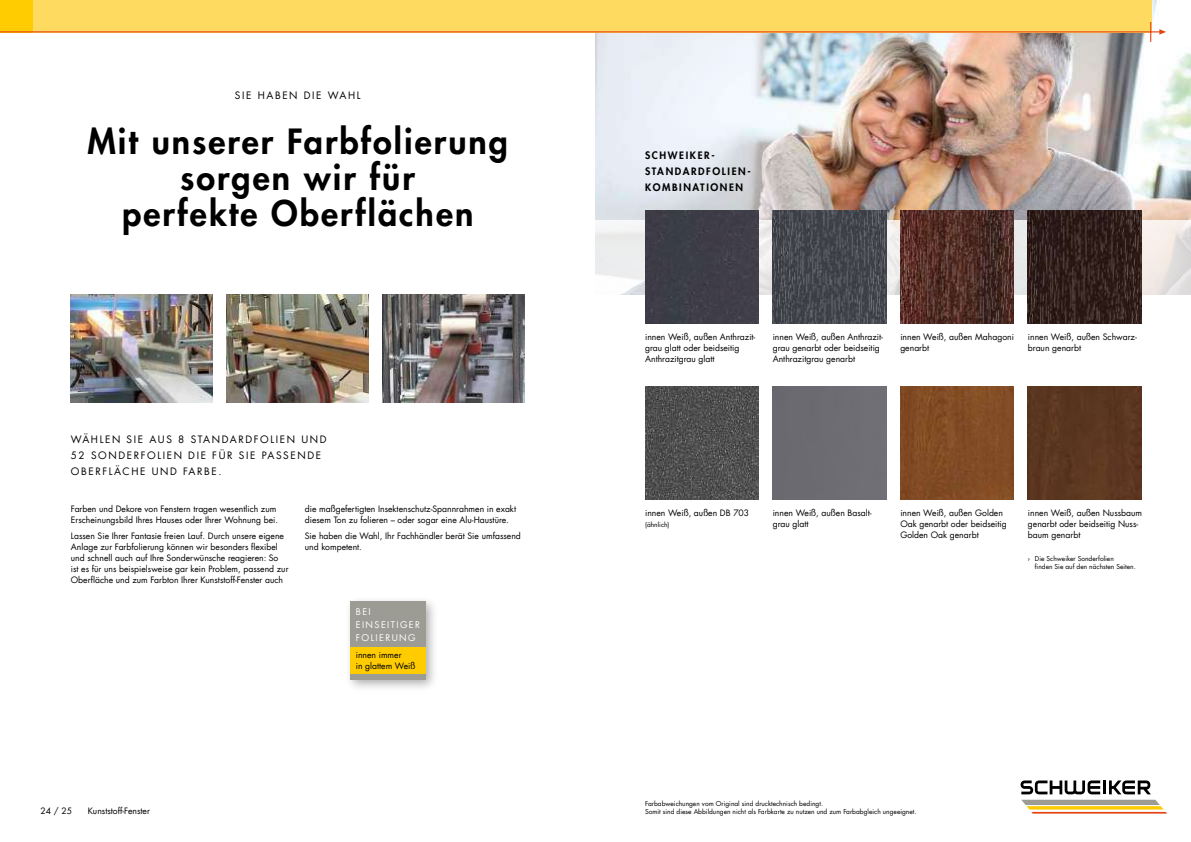
<style>
.page{position:relative;width:1191px;height:842px;background:#fff}
.page>*{position:absolute;margin:0;border:0;box-sizing:border-box;transform-origin:0 0}
.t1{font:800 34px/36px "Futura Com";letter-spacing:.06em;color:#000;text-align:center}
.t2{font:10px/16px "Futura Com";letter-spacing:.16em;color:#000}
.t3{font:800 10px "Futura Com";color:#000}
.t4{font:9px/13px "Futura Com";letter-spacing:.16em;color:#fff}
.t5{font:8.6px/11px "Futura Com";color:#000}
.t6{font:6.6px/7.8px "Futura Com";color:#000}
</style>
<div class="page">
<img style="left:595px;top:0;width:596px;height:220px">
<svg style="left:70px;top:220px;width:1121px;height:100px"></svg>
<div style="left:0;top:0;width:1151px;height:32px;background:#ffda61"></div>
<div style="left:0;top:0;width:32px;height:32px;background:#fecc00"></div>
<hr style="left:0;top:31px;width:1160px;height:1px;background:#e64315">
<svg style="left:1150px;top:22px;width:1px;height:20px"></svg>
<svg style="left:1159px;top:29px;width:7px;height:6px"></svg>
<svg style="left:1021px;top:800px;width:146px;height:14px"></svg>
<hr style="left:1103px;top:780px;width:3px;height:14px;background:#000">
<svg style="left:1020px;top:780px;width:80px;height:14px"></svg>
<svg style="left:1109px;top:780px;width:42px;height:14px"></svg>
<img style="left:71px;top:295px;width:142px;height:108px">
<div style="left:645px;top:210px;width:113px;height:114px;background:#3e3d48"></div>
<img style="left:227px;top:295px;width:142px;height:108px">
<img style="left:772px;top:210px;width:114px;height:114px">
<img style="left:383px;top:295px;width:141px;height:108px">
<img style="left:900px;top:210px;width:113px;height:114px">
<img style="left:1028px;top:210px;width:113px;height:114px">
<div style="left:345px;top:595px;width:93px;height:97px;background:#000;opacity:.32"></div>
<div style="left:350px;top:601px;width:75px;height:78px;background:#9c9c94"></div>
<div style="left:350px;top:647px;width:75px;height:27px;background:#fecc00"></div>
<img style="left:645px;top:386px;width:113px;height:114px">
<div style="left:772px;top:386px;width:114px;height:114px;background:#6d6c72"></div>
<div style="left:1028px;top:386px;width:113px;height:114px;background:#5a3620"></div>
<div style="left:900px;top:386px;width:113px;height:114px;background:#814b25"></div>
<p class="t2" style="left:235px;top:87px;width:126px">sie hab en die wahl</p>
<h1 class="t1" style="left:87px;top:122px;width:422px">Mit unserer Farbfolierung sorgen wir für<br>perfekte Oberflächen</h1>
<p class="t2" style="left:71px;top:432px;width:257px">wähl en sie aus 8 Standardf olien u nd<br>52 sonderf olien die für sie passende ob erfläche u nd farb e.</p>
<p class="t5" style="left:71px;top:503px;width:209px">Farben und Dekore von Fenstern tragen wesentlich zum<br>Erscheinungsbild I hres Hauses oder I hrer Wohnung bei.</p>
<p class="t5" style="left:71px;top:531px;width:219px">Lassen Sie I hrer Fantasie freien Lauf. Durch unsere eigene Anlage zur Farbfolierung können wir besonders flexibel und schnell auch auf I hre Sonderwünsche reagieren: So<br>ist es für uns beispielsweise gar kein Problem, passend zur Oberfläche und zum Farbton Ihrer Kunststoff-Fenster auch</p>
<p class="t5" style="left:305px;top:503px;width:213px">die maßgefertigten Insektenschutz-Spannrahmen in exakt diesem Ton zu folieren – oder sogar eine Alu-Haustüre.</p>
<p class="t5" style="left:305px;top:531px;width:217px">Sie haben die Wahl, Ihr Fachhändler berät Sie umfassend und kompetent.</p>
<p class="t4" style="left:356px;top:605px;width:66px">bei einseitig er<br>Folieru ng</p>
<p class="t5" style="left:356px;top:649px;width:61px">innen immer<br>in glattem Weiß</p>
<p class="t5" style="left:41px;top:805px;width:33px">24 / 25</p>
<p class="t5" style="left:88px;top:805px;width:63px">Kunststoff-Fenster</p>
<p class="t3" style="left:645px;top:148px;width:16px">Schweiker</p>
<p class="t3" style="left:711px;top:148px;width:5px">-</p>
<p class="t3" style="left:645px;top:164px;width:15px">Standardfolien</p>
<p class="t3" style="left:747px;top:164px;width:5px">-</p>
<p class="t3" style="left:645px;top:180px;width:17px">Kombinationen</p>
<p class="t5" style="left:645px;top:331px;width:112px">innen Weiß, außen Anthrazit&shy;grau glatt oder beidseitig<br>Anthrazitgrau glatt</p>
<p class="t5" style="left:772px;top:331px;width:112px">innen Weiß, außen Anthrazit&shy;grau genarbt oder beidseitig<br>Anthrazitgrau genarbt</p>
<p class="t5" style="left:900px;top:331px;width:115px">innen Weiß, außen Mahagoni genarbt</p>
<p class="t5" style="left:1028px;top:331px;width:110px">innen Weiß, außen Schwarz&shy;braun genarbt</p>
<p class="t5" style="left:645px;top:507px;width:106px">innen Weiß, außen DB 703</p>
<p class="t6" style="left:645px;top:520px;width:26px">(ähnlich)</p>
<p class="t5" style="left:772px;top:507px;width:100px">innen Weiß, außen Basalt&shy;grau glatt</p>
<p class="t5" style="left:900px;top:507px;width:108px">innen Weiß, außen Golden<br>Oak genarbt oder beidseitig<br>Golden Oak genarbt</p>
<p class="t5" style="left:1028px;top:507px;width:116px">innen Weiß, außen N ussbaum genarbt oder beidseitig N uss&shy;baum genarbt</p>
<p class="t6" style="left:1035px;top:555px;width:102px;text-indent:-7px">› Die Schweiker Sonderfolien<br>finden Sie auf den nächsten Seiten.</p>
<p class="t6" style="left:645px;top:799px;width:273px">Farbabweichungen vom Original sind drucktechnisch bedingt.<br>Somit sind diese Abbildungen nicht als Farbkarte zu nutzen und zum Farbabgleich ungeeignet.</p>
</div>
